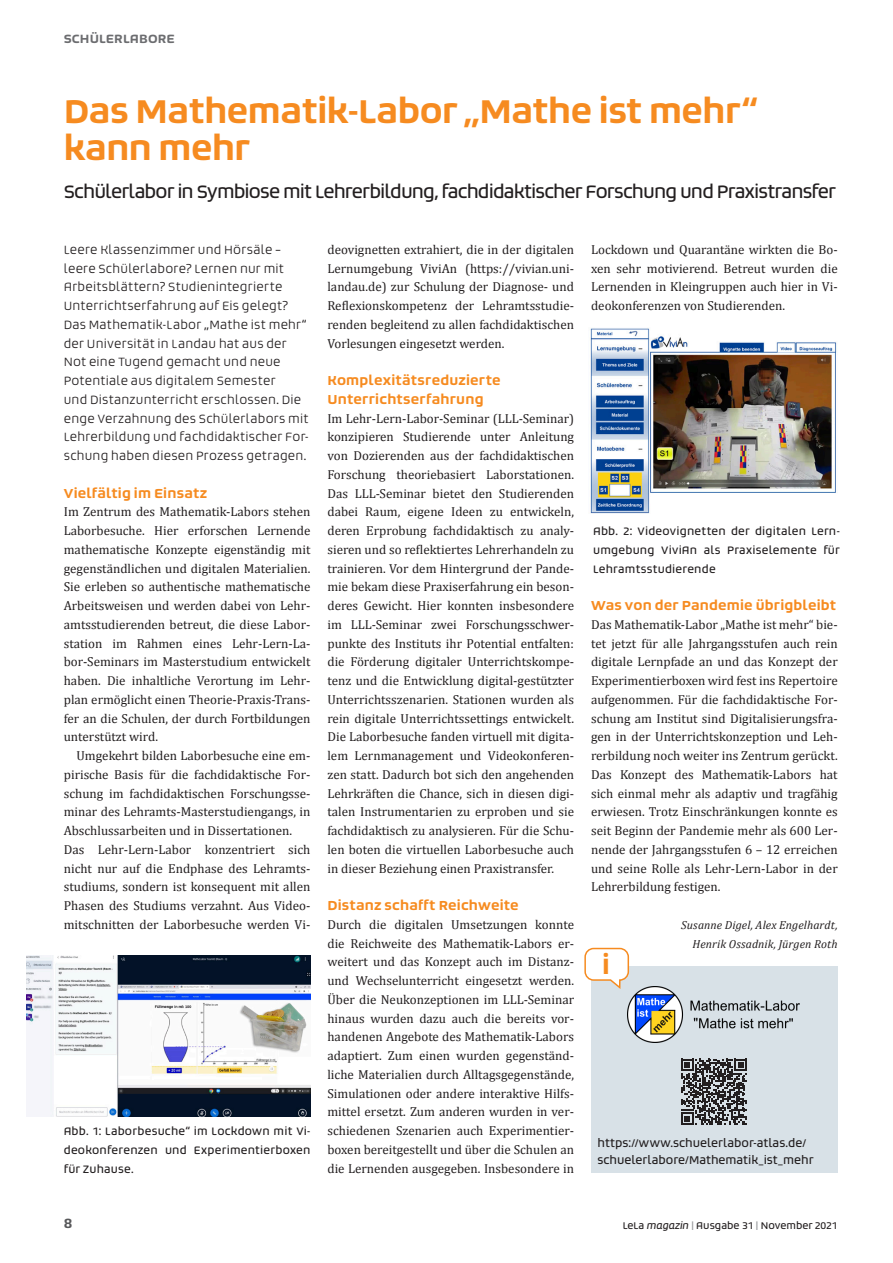
<style>
.page{position:relative;width:893px;height:1263px;background:#fff}
.page>*{position:absolute;margin:0;border:0;box-sizing:border-box;transform-origin:0 0}
.t1{font:700 33px/37.5px "Bruum FY";letter-spacing:-.015em;color:#f68b20}
.t2{font:700 25.5px "Bruum FY";color:#f68b20}
.t3{font:18px "Bruum FY";letter-spacing:-.05em;color:#231f20}
.t4{font:700 13.5px "Bruum FY";color:#57585a}
.t5{font:13.05px/18.8px "Cambria";color:#231f20;text-align:justify}
.t6{font:700 13.05px/18.8px "Bruum FY";letter-spacing:.015em;color:#f68b20}
.t7{font:300 12px/18.8px "Bruum FY";letter-spacing:.02em;color:#231f20}
.t8{font:700 12px "Bruum FY";letter-spacing:.01em;color:#6c6d70}
.t9{font:italic 11.7px/18.8px "Cambria";letter-spacing:.01em;color:#231f20;text-align:right}
.t10{font:11.25px/16.5px "Bruum FY";letter-spacing:-.005em;color:#231f20}
.t11{font:10.8px/18.8px "Bruum FY";letter-spacing:.015em;color:#231f20;text-align:justify}
.t12{font:9.75px "Bruum FY";color:#231f20}
.s1{font-style:italic}
.s2{color:#939598}
</style>
<div class="page">
<div style="left:591px;top:966px;width:247px;height:207px;background:#d8e1e7"></div>
<img style="left:628px;top:986px;width:172px;height:56px">
<div style="left:585px;top:948px;width:43px;height:32px;background:#fff;border-radius:9px"></div>
<div style="left:584px;top:948px;width:45px;height:33px;border:2px solid #f68b20;border-radius:9px"></div>
<svg style="left:681px;top:1059px;width:66px;height:66px"></svg>
<img style="left:26px;top:955px;width:284px;height:161px">
<img style="left:590px;top:328px;width:247px;height:186px">
<p class="t8" style="left:64px;top:31px;width:112px">SCHÜLERLABORE</p>
<h1 class="t1" style="left:64px;top:91px;width:695px">Das Mathematik-Labor „Mathe ist mehr“ kann mehr</h1>
<h3 class="t3" style="left:64px;top:179px;width:774px">Schülerlabor in Symbiose mit Lehrerbildung, fachdidaktischer Forschung und Praxistransfer</h3>
<p class="t7" style="left:64px;top:240px;width:246px">Leere Klassenzimmer und Hörsäle – leere Schülerlabore? Lernen nur mit Arbeitsblättern? Studienintegrierte Unterrichtserfahrung auf Eis gelegt?<br>Das Mathematik-Labor „Mathe ist mehr“ der Universität in Landau hat aus der Not eine Tugend gemacht und neue Potentiale aus digitalem Semester<br>und Distanzunterricht erschlossen. Die enge Verzahnung des Schülerlabors mit Lehrerbildung und fachdidaktischer For&shy;schung haben diesen Prozess getragen.</p>
<p class="t6" style="left:64px;top:483px;width:145px">Vielfältig im Einsatz</p>
<p class="t5" style="left:64px;top:502px;width:248px">Im Zentrum des Mathematik-Labors stehen Laborbesuche. Hier erforschen Lernende mathematische Konzepte eigenständig mit gegenständlichen und digitalen Materialien.<br>Sie erleben so authentische mathematische Arbeitsweisen und werden dabei von Lehr&shy;amtsstudierenden betreut, die diese Labor&shy;station im Rahmen eines Lehr-Lern-La&shy;bor-Seminars im Masterstudium entwickelt haben. Die inhaltliche Verortung im Lehr&shy;plan ermöglicht einen Theorie-Praxis-Trans&shy;fer an die Schulen, der durch Fortbildungen unterstützt wird.</p>
<p class="t5" style="left:64px;top:746px;width:248px;text-align:left;text-indent:13px">Umgekehrt bilden Laborbesuche eine em&shy;pirische Basis für die fachdidaktische For&shy;schung im fachdidaktischen Forschungsse&shy;minar des Lehramts-Masterstudiengangs, in Abschlussarbeiten und in Dissertationen.<br>Das Lehr-Lern-Labor konzentriert sich nicht nur auf die Endphase des Lehramts&shy;studiums, sondern ist konsequent mit allen Phasen des Studiums verzahnt. Aus Video&shy;mitschnitten der Laborbesuche werden Vi-</p>
<p class="t11" style="left:64px;top:1121px;width:248px">Abb. 1: Laborbesuche“ im Lockdown mit Vi&shy;deokonferenzen und Experimentierboxen für Zuhause.</p>
<p class="t5" style="left:327px;top:240px;width:248px">deovignetten extrahiert, die in der digitalen Lernumgebung ViviAn (https://vivian.uni&shy;landau.de) zur Schulung der Diagnose- und Reflexionskompetenz der Lehramtsstudie&shy;renden begleitend zu allen fachdidaktischen Vorlesungen eingesetzt werden.</p>
<p class="t6" style="left:327px;top:371px;width:175px">Komplexitätsreduzierte<br>Unterrichtserfahrung</p>
<p class="t5" style="left:327px;top:409px;width:248px">Im Lehr-Lern-Labor-Seminar (LLL-Seminar) konzipieren Studierende unter Anleitung von Dozierenden aus der fachdidaktischen Forschung theoriebasiert Laborstationen.<br>Das LLL-Seminar bietet den Studierenden dabei Raum, eigene Ideen zu entwickeln, deren Erprobung fachdidaktisch zu analy&shy;sieren und so reflektiertes Lehrerhandeln zu trainieren. Vor dem Hintergrund der Pande&shy;mie bekam diese Praxiserfahrung ein beson&shy;deres Gewicht. Hier konnten insbesondere im LLL-Seminar zwei Forschungsschwer&shy;punkte des Instituts ihr Potential entfalten: die Förderung digitaler Unterrichtskompe&shy;tenz und die Entwicklung digital-gestützter Unterrichtsszenarien. Stationen wurden als rein digitale Unterrichtssettings entwickelt.<br>Die Laborbesuche fanden virtuell mit digita&shy;lem Lernmanagement und Videokonferen&shy;zen statt. Dadurch bot sich den angehenden Lehrkräften die Chance, sich in diesen digi&shy;talen Instrumentarien zu erproben und sie fachdidaktisch zu analysieren. Für die Schu&shy;len boten die virtuellen Laborbesuche auch in dieser Beziehung einen Praxistransfer.</p>
<p class="t6" style="left:327px;top:896px;width:193px">Distanz schafft Reichweite</p>
<p class="t5" style="left:327px;top:915px;width:248px">Durch die digitalen Umsetzungen konnte die Reichweite des Mathematik-Labors er&shy;weitert und das Konzept auch im Distanz&shy;und Wechselunterricht eingesetzt werden.<br>Über die Neukonzeptionen im LLL-Seminar hinaus wurden dazu auch die bereits vor&shy;handenen Angebote des Mathematik-Labors adaptiert. Zum einen wurden gegenständ&shy;liche Materialien durch Alltagsgegenstände, Simulationen oder andere interaktive Hilfs&shy;mittel ersetzt. Zum anderen wurden in ver&shy;schiedenen Szenarien auch Experimentier&shy;boxen bereitgestellt und über die Schulen an die Lernenden ausgegeben. Insbesondere in</p>
<p class="t5" style="left:591px;top:240px;width:248px">Lockdown und Quarantäne wirkten die Bo&shy;xen sehr motivierend. Betreut wurden die Lernenden in Kleingruppen auch hier in Vi&shy;deokonferenzen von Studierenden.</p>
<p class="t11" style="left:593px;top:521px;width:248px">Abb. 2: Videovignetten der digitalen Lern&shy;umgebung ViviAn als Praxiselemente für Lehramtsstudierende</p>
<p class="t6" style="left:591px;top:596px;width:247px">Was von der Pandemie übrigbleibt</p>
<p class="t5" style="left:591px;top:615px;width:248px">Das Mathematik-Labor „Mathe ist mehr“ bie&shy;tet jetzt für alle Jahrgangsstufen auch rein digitale Lernpfade an und das Konzept der Experimentierboxen wird fest ins Repertoire aufgenommen. Für die fachdidaktische For&shy;schung am Institut sind Digitalisierungsfra&shy;gen in der Unterrichtskonzeption und Leh&shy;rerbildung noch weiter ins Zentrum gerückt.<br>Das Konzept des Mathematik-Labors hat sich einmal mehr als adaptiv und tragfähig erwiesen. Trotz Einschränkungen konnte es seit Beginn der Pandemie mehr als 600 Ler&shy;nende der Jahrgangsstufen 6 – 12 erreichen und seine Rolle als Lehr-Lern-Labor in der Lehrerbildung festigen.</p>
<p class="t9" style="left:681px;top:915px;width:158px">Susanne Digel, Alex Engelhardt,<br>Henrik Ossadnik, Jürgen Roth</p>
<h2 class="t2" style="left:602px;top:948px;width:9px">i</h2>
<p class="t10" style="left:597px;top:1135px;width:218px">https://www.schuelerlabor-atlas.de/ schuelerlabore/Mathematik_ist_mehr</p>
<p class="t4" style="left:64px;top:1214px;width:10px">8</p>
<p class="t12" style="left:623px;top:1219px;width:216px">LeLa <span class="s1">magazin</span> <span class="s2">|</span> Ausgabe 31 <span class="s2">|</span> November 2021</p>
</div>
